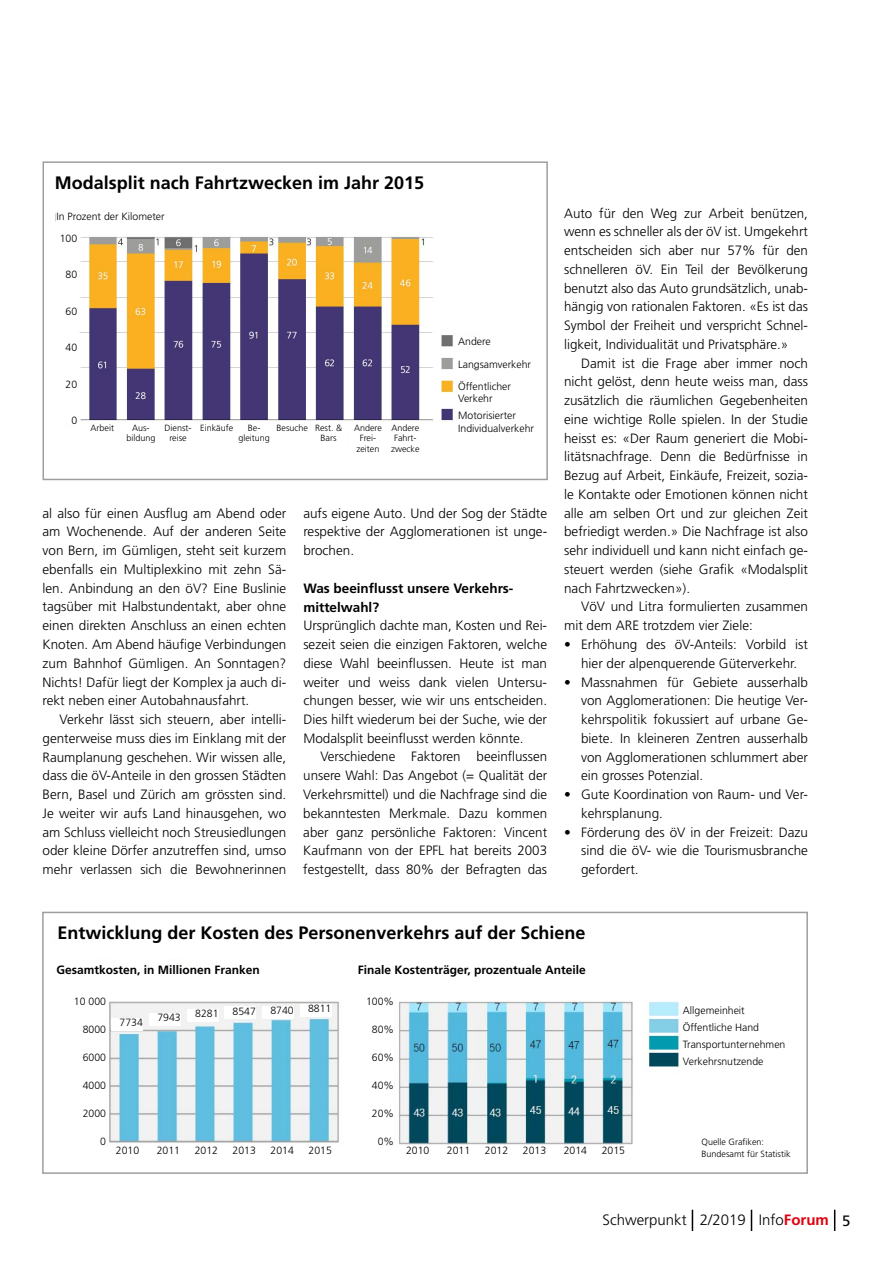
<style>
.page{position:relative;width:893px;height:1263px;background:#fff}
.page>*{position:absolute;margin:0;border:0;box-sizing:border-box;transform-origin:0 0}
.t1{font:700 18px "Frutiger";color:#000}
.t2{font:300 15px "Frutiger";color:#000}
.t3{font:300 13.5px/18.8px "Frutiger";color:#000;text-align:justify}
.t4{font:700 13.5px/18.8px "Frutiger";color:#000}
.t5{font:700 12px "Frutiger";color:#000}
.t6{font:300 10.5px/17.2px "Frutiger";color:#000}
.t7{font:300 9px/10.5px "Frutiger";color:#000;text-align:center}
.s1{font-weight:700;color:#df000e}
.s2{font-weight:400}
</style>
<div class="page">
<svg style="left:692px;top:1210px;width:1px;height:21px"></svg>
<svg style="left:751px;top:1210px;width:1px;height:21px"></svg>
<svg style="left:834px;top:1210px;width:1px;height:21px"></svg>
<div style="left:42px;top:912px;width:766px;height:262px;border:2px solid #9d9e9e"></div>
<img style="left:109px;top:1000px;width:572px;height:155px">
<div style="left:116px;top:1146px;width:234px;height:20px;background:#fff"></div>
<div style="left:406px;top:1146px;width:234px;height:23px;background:#fff"></div>
<div style="left:358px;top:997px;width:36px;height:148px;background:#fff"></div>
<div style="left:112px;top:1018px;width:31px;height:12px;background:#fff"></div>
<div style="left:150px;top:1013px;width:31px;height:13px;background:#fff"></div>
<div style="left:187px;top:1009px;width:32px;height:13px;background:#fff"></div>
<div style="left:225px;top:1007px;width:31px;height:12px;background:#fff"></div>
<div style="left:262px;top:1006px;width:32px;height:12px;background:#fff"></div>
<div style="left:300px;top:1004px;width:31px;height:13px;background:#fff"></div>
<div style="left:43px;top:161px;width:505px;height:319px;border:2px solid #9d9e9e"></div>
<img style="left:55px;top:213px;width:422px;height:211px">
<div style="left:458px;top:337px;width:83px;height:31px;background:#fff"></div>
<div style="left:458px;top:382px;width:83px;height:59px;background:#fff"></div>
<div style="left:49px;top:234px;width:28px;height:190px;background:#fff"></div>
<div style="left:56px;top:212px;width:169px;height:15px;background:#fff"></div>
<h1 class="t1" style="left:55px;top:173px;width:371px">Modalsplit nach Fahrtzwecken im Jahr 2015</h1>
<p class="t6" style="left:56px;top:208px;width:110px">In Prozent der Kilometer</p>
<p class="t6" style="left:60px;top:229px;width:19px">100</p>
<p class="t6" style="left:66px;top:266px;width:13px">80</p>
<p class="t6" style="left:66px;top:302px;width:13px">60</p>
<p class="t6" style="left:66px;top:339px;width:13px">40</p>
<p class="t6" style="left:66px;top:375px;width:13px">20</p>
<p class="t6" style="left:71px;top:412px;width:7px">0</p>
<p class="t7" style="left:91px;top:422px;width:25px">Arbeit</p>
<p class="t7" style="left:126px;top:422px;width:31px">Aus&shy;bildung</p>
<p class="t7" style="left:165px;top:422px;width:28px">Dienst&shy;reise</p>
<p class="t7" style="left:200px;top:422px;width:35px">Einkäufe</p>
<p class="t7" style="left:238px;top:422px;width:33px">Be&shy;gleitung</p>
<p class="t7" style="left:321px;top:422px;width:23px;text-align:left;text-indent:-44px">Besuche Rest. &amp;<br>Bars</p>
<p class="t7" style="left:354px;top:422px;width:29px">Andere<br>Frei&shy;zeiten</p>
<p class="t7" style="left:391px;top:422px;width:30px">Andere<br>Fahrt&shy;zwecke</p>
<p class="t6" style="left:458px;top:330px;width:74px;line-height:22.4px">Andere<br>Langsamverkehr<br>Öffentlicher</p>
<p class="t6" style="left:458px;top:390px;width:36px">Verkehr</p>
<p class="t6" style="left:458px;top:416px;width:59px">Motorisierter</p>
<p class="t6" style="left:458px;top:409px;width:77px;line-height:12.8px">Motorisierter<br>Individualverkehr</p>
<p class="t3" style="left:43px;top:504px;width:245px">al also für einen Ausflug am Abend oder am Wochenende. Auf der anderen Seite von Bern, im Gümligen, steht seit kurzem ebenfalls ein Multiplexkino mit zehn Sä&shy;len. Anbindung an den öV? Eine Buslinie tagsüber mit Halbstundentakt, aber ohne einen direkten Anschluss an einen echten Knoten. Am Abend häufige Verbindungen zum Bahnhof Gümligen. An Sonntagen?<br>Nichts! Dafür liegt der Komplex ja auch di&shy;rekt neben einer Autobahnausfahrt.</p>
<p class="t3" style="left:43px;top:710px;width:245px;text-align:left;text-indent:17px">Verkehr lässt sich steuern, aber intelli&shy;genterweise muss dies im Einklang mit der Raumplanung geschehen. Wir wissen alle, dass die öV-Anteile in den grossen Städten Bern, Basel und Zürich am grössten sind.<br>Je weiter wir aufs Land hinausgehen, wo am Schluss vielleicht noch Streusiedlungen oder kleine Dörfer anzutreffen sind, umso mehr verlassen sich die Bewohnerinnen</p>
<p class="t3" style="left:303px;top:504px;width:245px">aufs eigene Auto. Und der Sog der Städte respektive der Agglomerationen ist unge&shy;brochen.</p>
<p class="t4" style="left:303px;top:578px;width:212px">Was beeinflusst unsere Verkehrs&shy;mittelwahl?</p>
<p class="t3" style="left:303px;top:616px;width:245px;text-align:left">Ursprünglich dachte man, Kosten und Rei&shy;sezeit seien die einzigen Faktoren, welche diese Wahl beeinflussen. Heute ist man weiter und weiss dank vielen Untersu&shy;chungen besser, wie wir uns entscheiden.<br>Dies hilft wiederum bei der Suche, wie der Modalsplit beeinflusst werden könnte.</p>
<p class="t3" style="left:303px;top:747px;width:245px;text-indent:17px">Verschiedene Faktoren beeinflussen unsere Wahl: Das Angebot (= Qualität der Verkehrsmittel) und die Nachfrage sind die bekanntesten Merkmale. Dazu kommen aber ganz persönliche Faktoren: Vincent Kaufmann von der EPFL hat bereits 2003 festgestellt, dass 80% der Befragten das</p>
<p class="t3" style="left:564px;top:204px;width:245px">Auto für den Weg zur Arbeit benützen, wenn es schneller als der öV ist. Umgekehrt entscheiden sich aber nur 57% für den schnelleren öV. Ein Teil der Bevölkerung benutzt also das Auto grundsätzlich, unab&shy;hängig von rationalen Faktoren. «Es ist das Symbol der Freiheit und verspricht Schnel&shy;ligkeit, Individualität und Privatsphäre. »</p>
<p class="t3" style="left:564px;top:354px;width:245px;text-indent:17px">Damit ist die Frage aber immer noch nicht gelöst, denn heute weiss man, dass zusätzlich die räumlichen Gegebenheiten eine wichtige Rolle spielen. In der Studie heisst es: «Der Raum generiert die Mobi&shy;litätsnachfrage. Denn die Bedürfnisse in Bezug auf Arbeit, Einkäufe, Freizeit, sozia&shy;le Kontakte oder Emotionen können nicht alle am selben Ort und zur gleichen Zeit befriedigt werden. » Die Nachfrage ist also sehr individuell und kann nicht einfach ge&shy;steuert werden (siehe Grafik «Modalsplit nach Fahrtzwecken»).</p>
<p class="t3" style="left:564px;top:597px;width:245px;text-indent:17px">VöV und Litra formulierten zusammen mit dem ARE trotzdem vier Ziele:</p>
<p class="t3" style="left:564px;top:635px;width:245px;text-align:center">• Erhöhung des öV-Anteils: Vorbild ist hier der alpenquerende Güterverkehr.</p>
<p class="t3" style="left:581px;top:672px;width:228px;text-indent:-17px">• Massnahmen für Gebiete ausserhalb von Agglomerationen: Die heutige Ver&shy;kehrspolitik fokussiert auf urbane Ge&shy;biete. In kleineren Zentren ausserhalb von Agglomerationen schlummert aber ein grosses Potenzial.</p>
<p class="t3" style="left:581px;top:785px;width:228px;text-indent:-17px">• Gute Koordination von Raum- und Ver&shy;kehrsplanung.</p>
<p class="t3" style="left:581px;top:822px;width:228px;text-indent:-17px">• Förderung des öV in der Freizeit: Dazu sind die öV- wie die Tourismusbranche gefordert.</p>
<h1 class="t1" style="left:57px;top:923px;width:530px">Entwicklung der Kosten des Personenverkehrs auf der Schiene</h1>
<p class="t5" style="left:56px;top:963px;width:205px">Gesamtkosten, in Millionen Franken</p>
<p class="t5" style="left:358px;top:963px;width:230px">Finale Kostenträger, prozentuale Anteile</p>
<p class="t6" style="left:74px;top:993px;width:34px">10 000</p>
<p class="t6" style="left:83px;top:1021px;width:25px">8000</p>
<p class="t6" style="left:83px;top:1049px;width:25px">6000</p>
<p class="t6" style="left:83px;top:1077px;width:25px">4000</p>
<p class="t6" style="left:83px;top:1105px;width:25px">2000</p>
<p class="t6" style="left:100px;top:1133px;width:7px">0</p>
<p class="t6" style="left:116px;top:1141px;width:25px">2010</p>
<p class="t6" style="left:157px;top:1141px;width:25px">2011</p>
<p class="t6" style="left:195px;top:1141px;width:25px">2012</p>
<p class="t6" style="left:233px;top:1141px;width:25px">2013</p>
<p class="t6" style="left:271px;top:1141px;width:25px">2014</p>
<p class="t6" style="left:309px;top:1141px;width:25px">2015</p>
<p class="t6" style="left:406px;top:1141px;width:25px">2010</p>
<p class="t6" style="left:447px;top:1141px;width:25px">2011</p>
<p class="t6" style="left:485px;top:1141px;width:25px">2012</p>
<p class="t6" style="left:523px;top:1141px;width:25px">2013</p>
<p class="t6" style="left:564px;top:1141px;width:25px">2014</p>
<p class="t6" style="left:602px;top:1141px;width:25px">2015</p>
<p class="t6" style="left:366px;top:993px;width:30px">100%</p>
<p class="t6" style="left:372px;top:1021px;width:24px">80%</p>
<p class="t6" style="left:372px;top:1049px;width:24px">60%</p>
<p class="t6" style="left:372px;top:1077px;width:24px">40%</p>
<p class="t6" style="left:372px;top:1105px;width:24px">20%</p>
<p class="t6" style="left:378px;top:1133px;width:18px">0%</p>
<p class="t6" style="left:195px;top:1005px;width:25px">8281</p>
<p class="t6" style="left:233px;top:1002px;width:25px">8547</p>
<p class="t6" style="left:270px;top:1002px;width:25px">8740</p>
<p class="t6" style="left:308px;top:1000px;width:25px">8811</p>
<p class="t6" style="left:683px;top:1001px;width:104px">Allgemeinheit<br>Öffentliche Hand<br>Transportunternehmen<br>Verkehrsnutzende</p>
<p class="t6" style="left:157px;top:1009px;width:25px">7943</p>
<p class="t6" style="left:120px;top:1013px;width:25px">7734</p>
<p class="t7" style="left:702px;top:1135px;width:91px;line-height:12.8px;text-align:left">Quelle Grafiken:<br>Bundesamt für Statistik</p>
<p class="t2" style="left:602px;top:1211px;width:249px">Schwerpunkt 2/2019 Info<span class="s1">Forum</span> <span class="s2">5</span></p>
</div>
